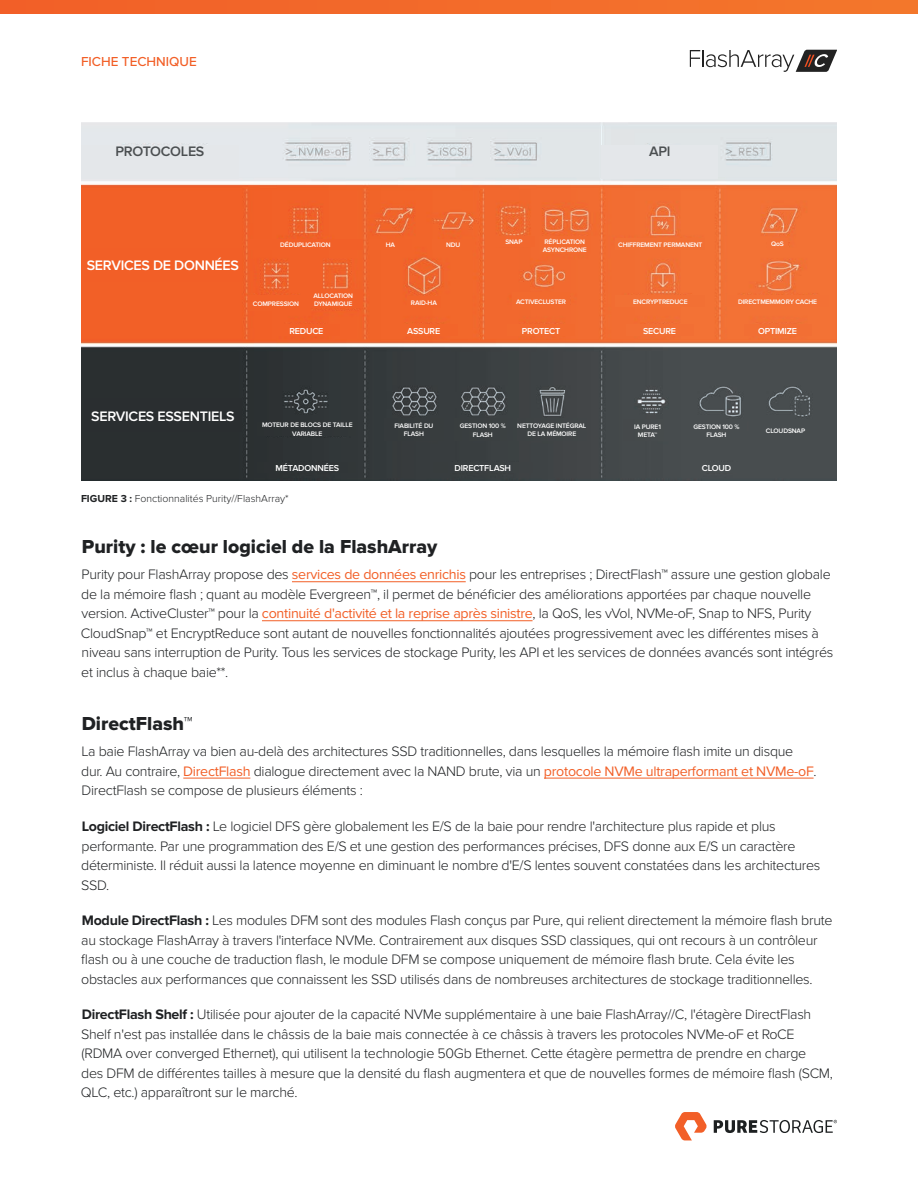
<style>
.page{position:relative;width:918px;height:1188px;background:#fff}
.page>*{position:absolute;margin:0;border:0;box-sizing:border-box;transform-origin:0 0}
.t1{font:19.5px "Proxima Nova Extrabld";color:#1f2123}
.t2{font:300 14.25px/19.5px "Proxima Nova";letter-spacing:-.02em;color:#1f2123}
.t3{font:600 14.25px "Proxima Nova";letter-spacing:-.02em;color:#fff}
.t4{font:600 14.25px "Proxima Nova";letter-spacing:-.02em;color:#4b4f51}
.t5{font:500 13.5px "Proxima Nova";color:#f25f27}
.t6{font:300 10.5px "Proxima Nova";color:#1f2123}
.t7{font:600 9px "Proxima Nova";letter-spacing:-.02em;color:#fff}
.t8{font:600 6.75px/8.1px "Proxima Nova";letter-spacing:-.02em;color:#fff;text-align:center}
.s1{font-weight:700}
.s2{font-weight:400;color:#f25f27}
</style>
<div class="page">
<div style="left:0;top:0;width:918px;height:14px;background:#f36b2a"></div>
<svg style="left:675px;top:1112px;width:32px;height:28px"></svg>
<svg style="left:714px;top:1120px;width:123px;height:13px"></svg>
<svg style="left:690px;top:50px;width:147px;height:22px"></svg>
<hr style="left:292px;top:581px;width:174px;height:1px;background:#f25f27">
<hr style="left:262px;top:620px;width:271px;height:1px;background:#f25f27">
<hr style="left:183px;top:778px;width:67px;height:1px;background:#f25f27">
<hr style="left:544px;top:778px;width:270px;height:1px;background:#f25f27">
<img style="left:81px;top:122px;width:756px;height:359px">
<div style="left:81px;top:145px;width:158px;height:33px;background:#e4e7ea"></div>
<div style="left:84px;top:248px;width:158px;height:33px;background:#f25f27"></div>
<div style="left:84px;top:398px;width:158px;height:33px;background:#2a2e30"></div>
<div style="left:248px;top:240px;width:115px;height:10px;background:#f26028"></div>
<div style="left:369px;top:240px;width:43px;height:10px;background:#f2642a"></div>
<div style="left:493px;top:237px;width:42px;height:10px;background:#f2682e"></div>
<div style="left:432px;top:240px;width:43px;height:10px;background:#f2672c"></div>
<div style="left:539px;top:237px;width:51px;height:17px;background:#f26b30"></div>
<div style="left:616px;top:238px;width:89px;height:12px;background:#f27034"></div>
<div style="left:767px;top:238px;width:21px;height:12px;background:#f37135"></div>
<div style="left:727px;top:295px;width:101px;height:12px;background:#f37135"></div>
<div style="left:616px;top:295px;width:89px;height:12px;background:#f27034"></div>
<div style="left:512px;top:292px;width:58px;height:18px;background:#f26a2e"></div>
<div style="left:248px;top:295px;width:56px;height:16px;background:#f26128"></div>
<div style="left:258px;top:422px;width:99px;height:14px;background:#2f3436"></div>
<div style="left:384px;top:419px;width:60px;height:21px;background:#363b3d"></div>
<div style="left:624px;top:419px;width:47px;height:22px;background:#464a4c"></div>
<div style="left:453px;top:419px;width:60px;height:22px;background:#3a3f41"></div>
<div style="left:687px;top:419px;width:59px;height:23px;background:#484d4f"></div>
<div style="left:517px;top:419px;width:69px;height:21px;background:#404446"></div>
<div style="left:751px;top:419px;width:69px;height:22px;background:#484d4f"></div>
<div style="left:258px;top:463px;width:99px;height:10px;background:#2f3436"></div>
<div style="left:433px;top:463px;width:99px;height:10px;background:#3a3f41"></div>
<div style="left:689px;top:463px;width:54px;height:10px;background:#484d4f"></div>
<div style="left:304px;top:289px;width:59px;height:19px;background:#f26128"></div>
<div style="left:407px;top:296px;width:34px;height:12px;background:#f2652a"></div>
<div style="left:390px;top:324px;width:68px;height:12px;background:#f2652a"></div>
<div style="left:273px;top:324px;width:67px;height:12px;background:#f26128"></div>
<div style="left:507px;top:324px;width:68px;height:12px;background:#f26a2e"></div>
<div style="left:626px;top:324px;width:67px;height:12px;background:#f26f34"></div>
<div style="left:744px;top:324px;width:67px;height:12px;background:#f26f34"></div>
<div style="left:602px;top:145px;width:116px;height:33px;background:#e4e7ea"></div>
<p class="t5" style="left:81px;top:54px;width:117px">FICHE TECHNIQUE</p>
<p class="t4" style="left:115px;top:143px;width:91px">PROTOCOLES</p>
<p class="t4" style="left:649px;top:143px;width:23px">API</p>
<p class="t3" style="left:87px;top:257px;width:154px">SERVICES DE DONNÉES</p>
<p class="t8" style="left:280px;top:241px;width:52px">DÉDUPLICATION</p>
<p class="t8" style="left:386px;top:241px;width:11px">HA</p>
<p class="t8" style="left:446px;top:241px;width:16px">NDU</p>
<p class="t8" style="left:543px;top:238px;width:46px;text-align:left">RÉPLICATION<br>ASYNCHRONE</p>
<p class="t8" style="left:618px;top:240px;width:86px">CHIFFREMENT PERMANENT</p>
<p class="t8" style="left:771px;top:240px;width:14px">QoS</p>
<p class="t8" style="left:505px;top:238px;width:19px">SNAP</p>
<p class="t8" style="left:313px;top:291px;width:41px;text-align:left">ALLOCATION<br>DYNAMIQUE</p>
<p class="t8" style="left:411px;top:299px;width:27px">RAID-HA</p>
<p class="t7" style="left:289px;top:326px;width:36px">REDUCE</p>
<p class="t7" style="left:407px;top:326px;width:35px">ASSURE</p>
<p class="t7" style="left:522px;top:326px;width:40px">PROTECT</p>
<p class="t7" style="left:643px;top:326px;width:35px">SECURE</p>
<p class="t7" style="left:758px;top:326px;width:40px">OPTIMIZE</p>
<p class="t8" style="left:253px;top:299px;width:48px">COMPRESSION</p>
<p class="t8" style="left:516px;top:297px;width:52px">ACTIVECLUSTER</p>
<p class="t8" style="left:633px;top:297px;width:56px">ENCRYPTREDUCE</p>
<p class="t8" style="left:738px;top:298px;width:81px">DIRECTMEMMORY CACHE</p>
<p class="t3" style="left:91px;top:408px;width:145px">SERVICES ESSENTIELS</p>
<p class="t8" style="left:262px;top:421px;width:92px">MOTEUR DE BLOCS DE TAILLE<br>VARIABLE</p>
<p class="t8" style="left:394px;top:422px;width:41px">FIABILITÉ DU<br>FLASH</p>
<p class="t8" style="left:634px;top:423px;width:28px">IA PURE1<br>META™</p>
<p class="t8" style="left:517px;top:422px;width:71px">NETTOYAGE INTÉGRAL<br>DE LA MÉMOIRE</p>
<p class="t8" style="left:766px;top:427px;width:41px">CLOUDSNAP</p>
<p class="t8" style="left:460px;top:422px;width:48px">GESTION 100 %<br>FLASH</p>
<p class="t8" style="left:693px;top:423px;width:48px">GESTION 100 %<br>FLASH</p>
<p class="t7" style="left:276px;top:463px;width:65px">MÉTADONNÉES</p>
<p class="t7" style="left:455px;top:463px;width:58px">DIRECTFLASH</p>
<p class="t7" style="left:702px;top:463px;width:31px">CLOUD</p>
<p class="t6" style="left:81px;top:492px;width:209px"><span class="s1">FIGURE 3 :</span> Fonctionnalités Purity//FlashArray*</p>
<h1 class="t1" style="left:82px;top:536px;width:357px">Purity : le cœur logiciel de la FlashArray</h1>
<p class="t2" style="left:81px;top:565px;width:754px">Purity pour FlashArray propose des <span class="s2">services de données enrichis</span> pour les entreprises ; DirectFlash™ assure une gestion globale de la mémoire flash ; quant au modèle Evergreen™, il permet de bénéficier des améliorations apportées par chaque nouvelle version. ActiveCluster™ pour la <span class="s2">continuité d'activité et la reprise après sinistre</span>, la QoS, les vVol, NVMe-oF, Snap to NFS, Purity CloudSnap™ et EncryptReduce sont autant de nouvelles fonctionnalités ajoutées progressivement avec les différentes mises à niveau sans interruption de Purity. Tous les services de stockage Purity, les API et les services de données avancés sont intégrés et inclus à chaque baie**.</p>
<h1 class="t1" style="left:82px;top:712px;width:112px">DirectFlash™</h1>
<p class="t2" style="left:81px;top:742px;width:737px">La baie FlashArray va bien au-delà des architectures SSD traditionnelles, dans lesquelles la mémoire flash imite un disque dur. Au contraire, <span class="s2">DirectFlash</span> dialogue directement avec la NAND brute, via un <span class="s2">protocole NVMe ultraperformant et NVMe-oF</span>.<br>DirectFlash se compose de plusieurs éléments :</p>
<p class="t2" style="left:81px;top:817px;width:741px"><span class="s1">Logiciel DirectFlash :</span> Le logiciel DFS gère globalement les E/S de la baie pour rendre l'architecture plus rapide et plus performante. Par une programmation des E/S et une gestion des performances précises, DFS donne aux E/S un caractère déterministe. Il réduit aussi la latence moyenne en diminuant le nombre d'E/S lentes souvent constatées dans les architectures SSD.</p>
<p class="t2" style="left:81px;top:911px;width:753px"><span class="s1">Module DirectFlash :</span> Les modules DFM sont des modules Flash conçus par Pure, qui relient directement la mémoire flash brute au stockage FlashArray à travers l'interface NVMe. Contrairement aux disques SSD classiques, qui ont recours à un contrôleur flash ou à une couche de traduction flash, le module DFM se compose uniquement de mémoire flash brute. Cela évite les obstacles aux performances que connaissent les SSD utilisés dans de nombreuses architectures de stockage traditionnelles.</p>
<p class="t2" style="left:81px;top:1005px;width:754px"><span class="s1">DirectFlash Shelf :</span> Utilisée pour ajouter de la capacité NVMe supplémentaire à une baie FlashArray//C, l'étagère DirectFlash Shelf n'est pas installée dans le châssis de la baie mais connectée à ce châssis à travers les protocoles NVMe-oF et RoCE (RDMA over converged Ethernet), qui utilisent la technologie 50Gb Ethernet. Cette étagère permettra de prendre en charge<br>des DFM de différentes tailles à mesure que la densité du flash augmentera et que de nouvelles formes de mémoire flash (SCM, QLC, etc.) apparaîtront sur le marché.</p>
</div>
